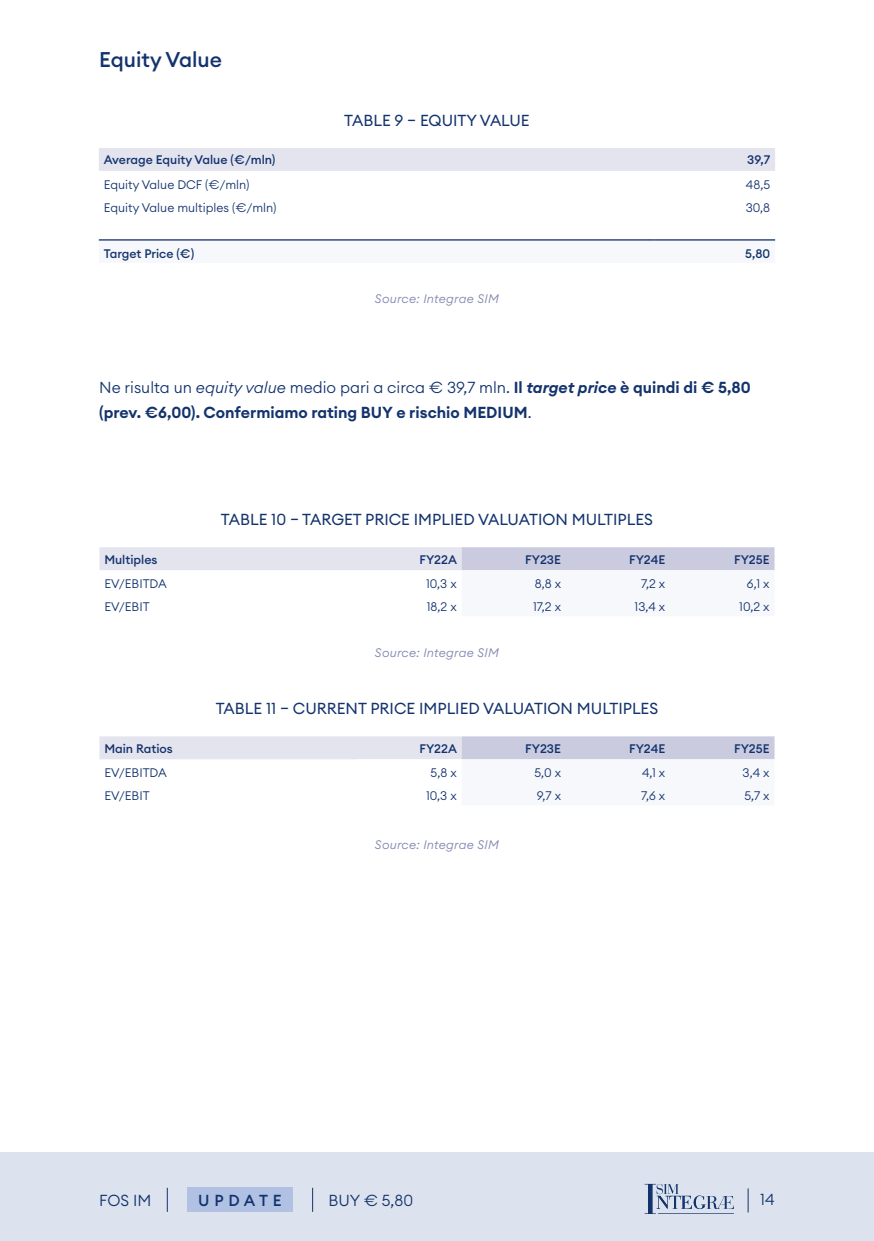
<style>
.page{position:relative;width:874px;height:1241px;background:#fff}
.page>*{position:absolute;margin:0;border:0;box-sizing:border-box;transform-origin:0 0}
.t1{font:500 21px "Euclid Circular A";color:#13336d}
.t2{font:600 15.75px/24.5px "Euclid Circular A";color:#13336d}
.t3{font:15.75px "Euclid Circular A";color:#13336d}
.t4{font:300 15.75px "Euclid Circular A";color:#13336d}
.t5{font:500 15.75px "Euclid Circular A";letter-spacing:.3em;color:#13336d}
.t6{font:300 12.25px "Euclid Circular A";color:#13336d}
.t7{font:500 12.25px "Euclid Circular A";color:#13336d}
.t8{font:italic 300 12.25px "Euclid Circular A";letter-spacing:.02em;color:#8186af}
.s1{font-weight:300}
.s2{font-weight:300;font-style:italic}
.s3{font-style:italic}
</style>
<div class="page">
<div style="left:0;top:1152px;width:873px;height:88px;background:#dde3ee"></div>
<svg style="left:167px;top:1187px;width:1px;height:24px"></svg>
<div style="left:187px;top:1187px;width:106px;height:24px;background:#b1c1e4"></div>
<svg style="left:312px;top:1187px;width:1px;height:24px"></svg>
<svg style="left:747px;top:1188px;width:1px;height:24px"></svg>
<svg style="left:644px;top:1183px;width:89px;height:30px"></svg>
<div style="left:99px;top:148px;width:675px;height:23px;background:#e4e4ef"></div>
<svg style="left:99px;top:240px;width:675px;height:1px"></svg>
<hr style="left:99px;top:239px;width:555px;height:1px;background:#13336d">
<hr style="left:654px;top:239px;width:120px;height:1px;background:#13336d">
<svg style="left:99px;top:547px;width:675px;height:23px;background:#d8d8e7"></svg>
<svg style="left:99px;top:736px;width:675px;height:24px;background:#d9dae8"></svg>
<h1 class="t1" style="left:99px;top:46px;width:124px">Equity Value</h1>
<p class="t3" style="left:344px;top:110px;width:187px">TABLE 9 – EQUITY VALUE</p>
<p class="t7" style="left:104px;top:152px;width:173px">Average Equity Value (€/mln)</p>
<p class="t7" style="left:746px;top:152px;width:24px">39,7</p>
<p class="t6" style="left:104px;top:177px;width:147px">Equity Value DCF (€/mln)</p>
<p class="t6" style="left:745px;top:177px;width:26px">48,5</p>
<p class="t6" style="left:104px;top:200px;width:174px">Equity Value multiples (€/mln)</p>
<p class="t6" style="left:745px;top:200px;width:26px">30,8</p>
<p class="t7" style="left:104px;top:245px;width:92px">Target Price (€)</p>
<p class="t7" style="left:744px;top:245px;width:26px">5,80</p>
<p class="t8" style="left:375px;top:291px;width:125px">Source: Integrae SIM</p>
<p class="t2" style="left:99px;top:375px;width:652px"><span class="s1">Ne risulta un</span> <span class="s2">equity value</span> <span class="s1">medio pari a circa € 39,7 mln.</span> Il <span class="s3">target price</span> è quindi di € 5,80 (prev. €6,00). Confermiamo rating BUY e rischio MEDIUM<span class="s1">.</span></p>
<p class="t3" style="left:221px;top:509px;width:433px">TABLE 10 – TARGET PRICE IMPLIED VALUATION MULTIPLES</p>
<p class="t7" style="left:104px;top:551px;width:55px">Multiples</p>
<p class="t7" style="left:419px;top:551px;width:39px">FY22A</p>
<p class="t7" style="left:525px;top:551px;width:37px">FY23E</p>
<p class="t7" style="left:629px;top:551px;width:38px">FY24E</p>
<p class="t7" style="left:733px;top:551px;width:37px">FY25E</p>
<p class="t6" style="left:104px;top:576px;width:64px">EV/EBITDA</p>
<p class="t6" style="left:426px;top:576px;width:32px">10,3 x</p>
<p class="t6" style="left:534px;top:576px;width:28px">8,8 x</p>
<p class="t6" style="left:640px;top:576px;width:26px">7,2 x</p>
<p class="t6" style="left:746px;top:576px;width:24px">6,1 x</p>
<p class="t6" style="left:104px;top:599px;width:47px">EV/EBIT</p>
<p class="t6" style="left:426px;top:599px;width:31px">18,2 x</p>
<p class="t6" style="left:532px;top:599px;width:29px">17,2 x</p>
<p class="t6" style="left:634px;top:599px;width:32px">13,4 x</p>
<p class="t6" style="left:738px;top:599px;width:32px">10,2 x</p>
<p class="t8" style="left:375px;top:644px;width:125px">Source: Integrae SIM</p>
<p class="t3" style="left:215px;top:698px;width:444px">TABLE 11 – CURRENT PRICE IMPLIED VALUATION MULTIPLES</p>
<p class="t7" style="left:104px;top:740px;width:70px">Main Ratios</p>
<p class="t7" style="left:419px;top:740px;width:39px">FY22A</p>
<p class="t7" style="left:525px;top:740px;width:37px">FY23E</p>
<p class="t7" style="left:629px;top:740px;width:38px">FY24E</p>
<p class="t7" style="left:733px;top:740px;width:37px">FY25E</p>
<p class="t6" style="left:104px;top:765px;width:64px">EV/EBITDA</p>
<p class="t6" style="left:430px;top:765px;width:28px">5,8 x</p>
<p class="t6" style="left:534px;top:765px;width:28px">5,0 x</p>
<p class="t6" style="left:641px;top:765px;width:25px">4,1 x</p>
<p class="t6" style="left:742px;top:765px;width:28px">3,4 x</p>
<p class="t6" style="left:104px;top:788px;width:47px">EV/EBIT</p>
<p class="t6" style="left:426px;top:788px;width:32px">10,3 x</p>
<p class="t6" style="left:536px;top:788px;width:26px">9,7 x</p>
<p class="t6" style="left:640px;top:788px;width:26px">7,6 x</p>
<p class="t6" style="left:744px;top:788px;width:27px">5,7 x</p>
<p class="t8" style="left:375px;top:837px;width:125px">Source: Integrae SIM</p>
<p class="t4" style="left:99px;top:1189px;width:54px">FOS IM</p>
<p class="t5" style="left:198px;top:1190px;width:85px">UPDATE</p>
<p class="t4" style="left:328px;top:1189px;width:86px">BUY € 5,80</p>
<p class="t4" style="left:759px;top:1188px;width:16px">14</p>
</div>
